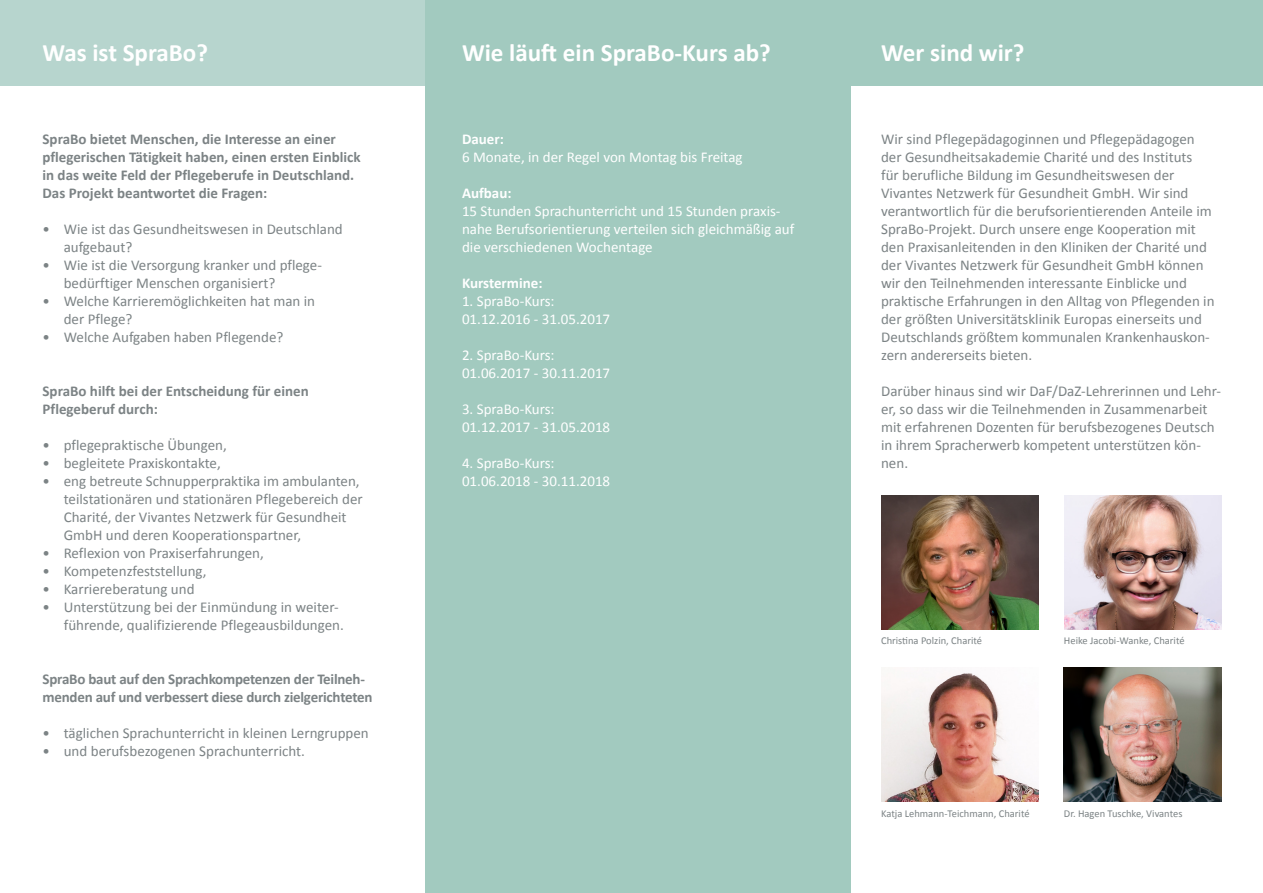
<style>
.page{position:relative;width:1263px;height:893px;background:#fff}
.page>*{position:absolute;margin:0;border:0;box-sizing:border-box;transform-origin:0 0}
.t1{font:700 25.05px "Calibri";color:#fff}
.t2{font:15px/18px "Calibri";color:#7c8385}
.t3{font:700 15px/18px "Calibri";color:#7c8385}
.t4{font:15px/18px "Calibri";color:#fff}
.t5{font:700 15px "Calibri";color:#fff}
.t6{font:10.5px "Calibri";color:#7c8385}
</style>
<div class="page">
<div style="left:425px;top:78px;width:425px;height:815px;background:#a2cabf"></div>
<div style="left:0;top:0;width:425px;height:85px;background:#b7d5ce"></div>
<div style="left:425px;top:0;width:425px;height:85px;background:#a2cabf"></div>
<div style="left:850px;top:0;width:413px;height:85px;background:#a2cabf"></div>
<img style="left:881px;top:495px;width:157px;height:134px">
<img style="left:1064px;top:495px;width:157px;height:134px">
<img style="left:881px;top:673px;width:157px;height:128px">
<img style="left:1064px;top:668px;width:157px;height:133px">
<h1 class="t1" style="left:43px;top:37px;width:167px">Was ist SpraBo?</h1>
<h1 class="t1" style="left:462px;top:37px;width:310px">Wie läuft ein SpraBo-Kurs ab?</h1>
<h1 class="t1" style="left:881px;top:37px;width:145px">Wer sind wir?</h1>
<p class="t3" style="left:43px;top:130px;width:320px">SpraBo bietet Menschen, die Interesse an einer pflegerischen Tätigkeit haben, einen ersten Einblick in das weite Feld der Pflegeberufe in Deutschland.<br>Das Projekt beantwortet die Fragen:</p>
<p class="t2" style="left:64px;top:220px;width:280px;text-indent:-21px">• Wie ist das Gesundheitswesen in Deutschland aufgebaut?</p>
<p class="t2" style="left:64px;top:256px;width:260px;text-indent:-21px">• Wie ist die Versorgung kranker und pflege&shy;bedürftiger Menschen organisiert?</p>
<p class="t2" style="left:64px;top:292px;width:253px;text-indent:-21px">• Welche Karrieremöglichkeiten hat man in der Pflege?</p>
<p class="t2" style="left:43px;top:328px;width:242px">• Welche Aufgaben haben Pflegende?</p>
<p class="t3" style="left:43px;top:382px;width:268px">SpraBo hilft bei der Entscheidung für einen<br>Pflegeberuf durch:</p>
<p class="t2" style="left:43px;top:436px;width:186px">• pflegepraktische Übungen,</p>
<p class="t2" style="left:43px;top:454px;width:180px">• begleitete Praxiskontakte,</p>
<p class="t2" style="left:64px;top:472px;width:301px;text-indent:-21px">• eng betreute Schnupperpraktika im ambulanten, teilstationären und stationären Pflegebereich der Charité, der Vivantes Netzwerk für Gesundheit GmbH und deren Kooperationspartner,</p>
<p class="t2" style="left:43px;top:544px;width:223px">• Reflexion von Praxiserfahrungen,</p>
<p class="t2" style="left:43px;top:562px;width:166px">• Kompetenzfeststellung,</p>
<p class="t2" style="left:43px;top:580px;width:154px">• Karriereberatung und</p>
<p class="t2" style="left:64px;top:598px;width:282px;text-indent:-21px">• Unterstützung bei der Einmündung in weiter&shy;führende, qualifizierende Pflegeausbildungen.</p>
<p class="t3" style="left:43px;top:670px;width:331px">SpraBo baut auf den Sprachkompetenzen der Teilneh&shy;menden auf und verbessert diese durch zielgerichteten</p>
<p class="t2" style="left:43px;top:724px;width:328px">• täglichen Sprachunterricht in kleinen Lerngruppen</p>
<p class="t2" style="left:43px;top:742px;width:264px">• und berufsbezogenen Sprachunterricht.</p>
<p class="t5" style="left:462px;top:129px;width:43px">Dauer:</p>
<p class="t4" style="left:462px;top:148px;width:282px">6 Monate, in der Regel von Montag bis Freitag</p>
<p class="t5" style="left:462px;top:183px;width:51px">Aufbau:</p>
<p class="t4" style="left:462px;top:202px;width:334px">15 Stunden Sprachunterricht und 15 Stunden praxis&shy;nahe Berufsorientierung verteilen sich gleichmäßig auf die verschiedenen Wochentage</p>
<p class="t5" style="left:462px;top:273px;width:82px">Kurstermine:</p>
<p class="t4" style="left:462px;top:292px;width:150px">1. SpraBo-Kurs:<br>01.12.2016 - 31.05.2017</p>
<p class="t4" style="left:462px;top:346px;width:150px">2. SpraBo-Kurs:<br>01.06.2017 - 30.11.2017</p>
<p class="t4" style="left:462px;top:400px;width:150px">3. SpraBo-Kurs:<br>01.12.2017 - 31.05.2018</p>
<p class="t4" style="left:462px;top:454px;width:150px">4. SpraBo-Kurs:<br>01.06.2018 - 30.11.2018</p>
<p class="t2" style="left:881px;top:130px;width:335px">Wir sind Pflegepädagoginnen und Pflegepädagogen der Gesundheitsakademie Charité und des Instituts<br>für berufliche Bildung im Gesundheitswesen der Vivantes Netzwerk für Gesundheit GmbH. Wir sind verantwortlich für die berufsorientierenden Anteile im SpraBo-Projekt. Durch unsere enge Kooperation mit den Praxisanleitenden in den Kliniken der Charité und der Vivantes Netzwerk für Gesundheit GmbH können wir den Teilnehmenden interessante Einblicke und praktische Erfahrungen in den Alltag von Pflegenden in der größten Universitätsklinik Europas einerseits und Deutschlands größtem kommunalen Krankenhauskon&shy;zern andererseits bieten.</p>
<p class="t2" style="left:881px;top:382px;width:341px">Darüber hinaus sind wir DaF/DaZ-Lehrerinnen und Lehr&shy;er, so dass wir die Teilnehmenden in Zusammenarbeit mit erfahrenen Dozenten für berufsbezogenes Deutsch in ihrem Spracherwerb kompetent unterstützen kön&shy;nen.</p>
<p class="t6" style="left:881px;top:633px;width:103px">Christina Polzin, Charité</p>
<p class="t6" style="left:1064px;top:633px;width:122px">Heike Jacobi-Wanke, Charité</p>
<p class="t6" style="left:881px;top:807px;width:150px">Katja Lehmann-Teichmann, Charité</p>
<p class="t6" style="left:1064px;top:807px;width:120px">Dr. Hagen Tuschke, Vivantes</p>
</div>
